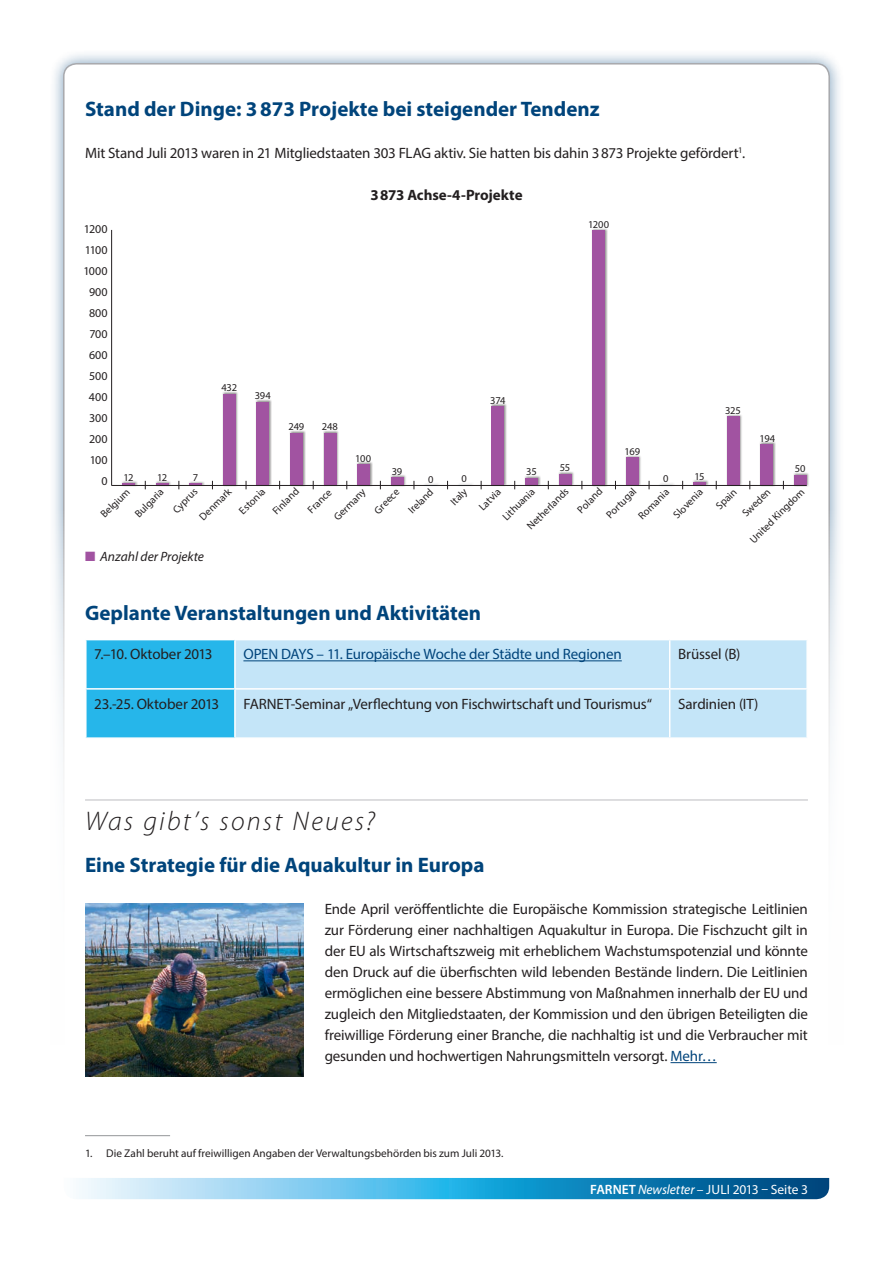
<style>
.page{position:relative;width:893px;height:1263px;background:#fff}
.page>*{position:absolute;margin:0;border:0;box-sizing:border-box;transform-origin:0 0}
.t1{font:italic 300 27px "Myriad Pro";letter-spacing:.085em;color:#231f20}
.t2{font:700 21px "Myriad Pro";color:#00447b}
.t3{font:15px/21px "Myriad Pro";letter-spacing:-.01em;color:#231f20;text-align:justify}
.t4{font:15px "Myriad Pro";letter-spacing:-.01em;color:#00447b}
.t5{font:700 15px "Myriad Pro";letter-spacing:-.005em;color:#231f20}
.t6{font:13.5px "Myriad Pro";letter-spacing:-.005em;color:#fff}
.t7{font:italic 13.5px "Myriad Pro";color:#231f20}
.t8{font:12px/21px "Myriad Pro";letter-spacing:.01em;color:#231f20;text-align:right}
.t9{font:11.25px "Myriad Pro";color:#231f20}
.t10{font:10.5px "Myriad Pro";letter-spacing:-.025em;color:#231f20}
.s1{color:#a153a1}
.s2{color:#00447b}
.s3{font-weight:600}
.s4{font-style:italic}
</style>
<div class="page">
<div style="left:49px;top:49px;width:795px;height:1165px;background:#00447b;opacity:.5"></div>
<div style="left:64px;top:64px;width:765px;height:1135px;background:#fff;border-radius:13px"></div>
<div style="left:0;top:510px;width:893px;height:753px;background:#fff"></div>
<svg style="left:79px;top:1178px;width:750px;height:21px;background:#4da6d0"></svg>
<hr style="left:85px;top:800px;width:723px;height:1px;background:#bcbdc0">
<hr style="left:670px;top:1062px;width:47px;height:1px;background:#00447b">
<div style="left:87px;top:640px;width:147px;height:97px;background:#26b6ea"></div>
<div style="left:236px;top:640px;width:570px;height:97px;background:#c4e5f8"></div>
<hr style="left:669px;top:640px;width:1px;height:48px;background:#fff">
<hr style="left:85px;top:688px;width:150px;height:2px;background:#fff">
<hr style="left:235px;top:688px;width:435px;height:2px;background:#fff">
<hr style="left:670px;top:688px;width:138px;height:2px;background:#fff">
<hr style="left:669px;top:690px;width:1px;height:47px;background:#fff">
<hr style="left:243px;top:660px;width:379px;height:1px;background:#00447b">
<hr style="left:85px;top:1135px;width:85px;height:1px;background:#939598">
<div style="left:759px;top:442px;width:17px;height:45px;background:#231f20;opacity:.5"></div>
<div style="left:760px;top:444px;width:13px;height:41px;background:#a153a1"></div>
<hr style="left:111px;top:230px;width:1px;height:255px;background:#231f20">
<div style="left:121px;top:480px;width:17px;height:7px;background:#231f20;opacity:.5"></div>
<svg style="left:122px;top:483px;width:13px;height:2px"></svg>
<div style="left:155px;top:480px;width:17px;height:7px;background:#231f20;opacity:.5"></div>
<svg style="left:156px;top:483px;width:12px;height:2px"></svg>
<div style="left:189px;top:481px;width:16px;height:6px;background:#231f20;opacity:.5"></div>
<svg style="left:189px;top:483px;width:13px;height:2px"></svg>
<div style="left:222px;top:391px;width:17px;height:96px;background:#231f20;opacity:.5"></div>
<div style="left:223px;top:394px;width:13px;height:91px;background:#a153a1"></div>
<div style="left:256px;top:399px;width:16px;height:88px;background:#231f20;opacity:.5"></div>
<div style="left:256px;top:402px;width:13px;height:83px;background:#a153a1"></div>
<div style="left:289px;top:430px;width:17px;height:57px;background:#231f20;opacity:.5"></div>
<div style="left:290px;top:433px;width:13px;height:52px;background:#a153a1"></div>
<div style="left:323px;top:430px;width:17px;height:57px;background:#231f20;opacity:.5"></div>
<div style="left:324px;top:433px;width:12px;height:52px;background:#a153a1"></div>
<div style="left:356px;top:462px;width:17px;height:25px;background:#231f20;opacity:.5"></div>
<div style="left:357px;top:464px;width:13px;height:21px;background:#a153a1"></div>
<div style="left:390px;top:474px;width:17px;height:13px;background:#231f20;opacity:.5"></div>
<div style="left:391px;top:477px;width:13px;height:8px;background:#a153a1"></div>
<hr style="left:423px;top:483px;width:17px;height:4px;background:#231f20;opacity:.5">
<hr style="left:457px;top:483px;width:17px;height:4px;background:#231f20;opacity:.5">
<div style="left:491px;top:403px;width:16px;height:83px;background:#231f20;opacity:.5"></div>
<div style="left:492px;top:406px;width:12px;height:79px;background:#a153a1"></div>
<div style="left:524px;top:475px;width:17px;height:12px;background:#231f20;opacity:.5"></div>
<div style="left:525px;top:478px;width:13px;height:7px;background:#a153a1"></div>
<div style="left:558px;top:471px;width:17px;height:16px;background:#231f20;opacity:.5"></div>
<div style="left:559px;top:474px;width:12px;height:11px;background:#a153a1"></div>
<div style="left:591px;top:228px;width:17px;height:259px;background:#231f20;opacity:.5"></div>
<div style="left:592px;top:230px;width:13px;height:255px;background:#a153a1"></div>
<div style="left:625px;top:455px;width:17px;height:32px;background:#231f20;opacity:.5"></div>
<div style="left:626px;top:457px;width:13px;height:28px;background:#a153a1"></div>
<div style="left:659px;top:482px;width:16px;height:5px;background:#231f20;opacity:.5"></div>
<div style="left:692px;top:480px;width:17px;height:7px;background:#231f20;opacity:.5"></div>
<svg style="left:693px;top:482px;width:13px;height:3px"></svg>
<div style="left:793px;top:472px;width:17px;height:15px;background:#231f20;opacity:.5"></div>
<div style="left:794px;top:475px;width:13px;height:10px;background:#a153a1"></div>
<div style="left:726px;top:414px;width:16px;height:73px;background:#231f20;opacity:.5"></div>
<div style="left:727px;top:416px;width:12px;height:69px;background:#a153a1"></div>
<hr style="left:111px;top:485px;width:696px;height:1px;background:#231f20">
<img style="left:85px;top:903px;width:218px;height:174px">
<h2 class="t2" style="left:85px;top:95px;width:516px">Stand der Dinge: 3873 Projekte bei steigender Tendenz</h2>
<p class="t3" style="left:85px;top:142px;width:662px">Mit Stand Juli 2013 waren in 21 Mitgliedstaaten 303 FLAG aktiv. Sie hatten bis dahin 3873 Projekte gefördert<sup>1</sup>.</p>
<p class="t5" style="left:370px;top:185px;width:154px">3873 Achse-4-Projekte</p>
<p class="t10" style="left:588px;top:218px;width:22px">1200</p>
<p class="t8" style="left:83px;top:219px;width:26px">1200<br>1100<br>1000<br>900<br>800<br>700<br>600<br>500<br>400<br>300<br>200<br>100<br>0</p>
<p class="t10" style="left:98px;top:511px;width:38px;rotate:-45deg">Belgium</p>
<p class="t10" style="left:132px;top:511px;width:38px;rotate:-45deg">Bulgaria</p>
<p class="t10" style="left:170px;top:506px;width:32px;rotate:-45deg">Cyprus</p>
<p class="t10" style="left:196px;top:514px;width:42px;rotate:-45deg">Denmark</p>
<p class="t10" style="left:236px;top:508px;width:34px;rotate:-45deg">Estonia</p>
<p class="t10" style="left:270px;top:508px;width:34px;rotate:-45deg">Finland</p>
<p class="t10" style="left:305px;top:506px;width:31px;rotate:-45deg">France</p>
<p class="t10" style="left:331px;top:514px;width:42px;rotate:-45deg">Germany</p>
<p class="t10" style="left:371px;top:507px;width:32px;rotate:-45deg">Greece</p>
<p class="t10" style="left:405px;top:507px;width:32px;rotate:-45deg">Ireland</p>
<p class="t10" style="left:448px;top:499px;width:20px;rotate:-45deg">Italy</p>
<p class="t10" style="left:476px;top:504px;width:28px;rotate:-45deg">Latvia</p>
<p class="t10" style="left:500px;top:514px;width:42px;rotate:-45deg">Lithuania</p>
<p class="t10" style="left:221px;top:381px;width:17px">432</p>
<p class="t10" style="left:255px;top:389px;width:18px">394</p>
<p class="t10" style="left:490px;top:394px;width:17px">374</p>
<p class="t10" style="left:725px;top:404px;width:17px">325</p>
<p class="t10" style="left:289px;top:420px;width:17px">249</p>
<p class="t10" style="left:322px;top:420px;width:18px">248</p>
<p class="t10" style="left:760px;top:432px;width:17px">194</p>
<p class="t10" style="left:624px;top:445px;width:17px">169</p>
<p class="t10" style="left:355px;top:452px;width:17px">100</p>
<p class="t10" style="left:560px;top:461px;width:12px">55</p>
<p class="t10" style="left:795px;top:462px;width:12px">50</p>
<p class="t10" style="left:392px;top:465px;width:12px">39</p>
<p class="t10" style="left:526px;top:465px;width:12px">35</p>
<p class="t10" style="left:663px;top:472px;width:7px">0</p>
<p class="t10" style="left:694px;top:470px;width:12px">15</p>
<p class="t10" style="left:123px;top:470px;width:12px">12</p>
<p class="t10" style="left:157px;top:470px;width:12px">12</p>
<p class="t10" style="left:193px;top:471px;width:7px">7</p>
<p class="t10" style="left:428px;top:473px;width:7px">0</p>
<p class="t10" style="left:462px;top:472px;width:7px">0</p>
<p class="t10" style="left:524px;top:523px;width:55px;rotate:-45deg">Netherlands</p>
<p class="t10" style="left:575px;top:507px;width:32px;rotate:-45deg">Poland</p>
<p class="t10" style="left:603px;top:512px;width:39px;rotate:-45deg">Portugal</p>
<p class="t10" style="left:635px;top:513px;width:40px;rotate:-45deg">Romania</p>
<p class="t10" style="left:670px;top:512px;width:39px;rotate:-45deg">Slovenia</p>
<p class="t10" style="left:713px;top:503px;width:26px;rotate:-45deg">Spain</p>
<p class="t10" style="left:739px;top:510px;width:37px;rotate:-45deg">Sweden</p>
<p class="t10" style="left:747px;top:537px;width:74px;rotate:-45deg">United Kingdom</p>
<p class="t7" style="left:85px;top:548px;width:121px"><span class="s1">■</span> Anzahl der Projekte</p>
<h2 class="t2" style="left:85px;top:599px;width:398px">Geplante Veranstaltungen und Aktivitäten</h2>
<p class="t3" style="left:94px;top:644px;width:120px">7.–10. Oktober 2013</p>
<p class="t4" style="left:243px;top:645px;width:380px">OPEN DAYS – 11. Europäische Woche der Städte und Regionen</p>
<p class="t3" style="left:678px;top:644px;width:64px">Brüssel (B)</p>
<p class="t3" style="left:94px;top:693px;width:126px">23.-25. Oktober 2013</p>
<p class="t3" style="left:243px;top:693px;width:410px">FARNET-Seminar „Verflechtung von Fischwirtschaft und Tourismus“</p>
<p class="t3" style="left:678px;top:693px;width:82px">Sardinien (IT)</p>
<h1 class="t1" style="left:85px;top:805px;width:291px">Was gibt’s sonst Neues?</h1>
<h2 class="t2" style="left:85px;top:851px;width:401px">Eine Strategie für die Aquakultur in Europa</h2>
<p class="t3" style="left:325px;top:898px;width:485px">Ende April veröffentlichte die Europäische Kommission strategische Leitlinien zur Förderung einer nachhaltigen Aquakultur in Europa. Die Fischzucht gilt in der EU als Wirtschaftszweig mit erheblichem Wachstumspotenzial und könnte den Druck auf die überfischten wild lebenden Bestände lindern. Die Leitlinien ermöglichen eine bessere Abstimmung von Maßnahmen innerhalb der EU und zugleich den Mitgliedstaaten, der Kommission und den übrigen Beteiligten die freiwillige Förderung einer Branche, die nachhaltig ist und die Verbraucher mit gesunden und hochwertigen Nahrungsmitteln versorgt. <span class="s2">Mehr…</span></p>
<p class="t9" style="left:85px;top:1146px;width:420px">1. Die Zahl beruht auf freiwilligen Angaben der Verwaltungsbehörden bis zum Juli 2013.</p>
<p class="t6" style="left:590px;top:1181px;width:219px"><span class="s3">FARNET</span> <span class="s4">Newsletter</span> – JULI 2013 – Seite 3</p>
</div>
